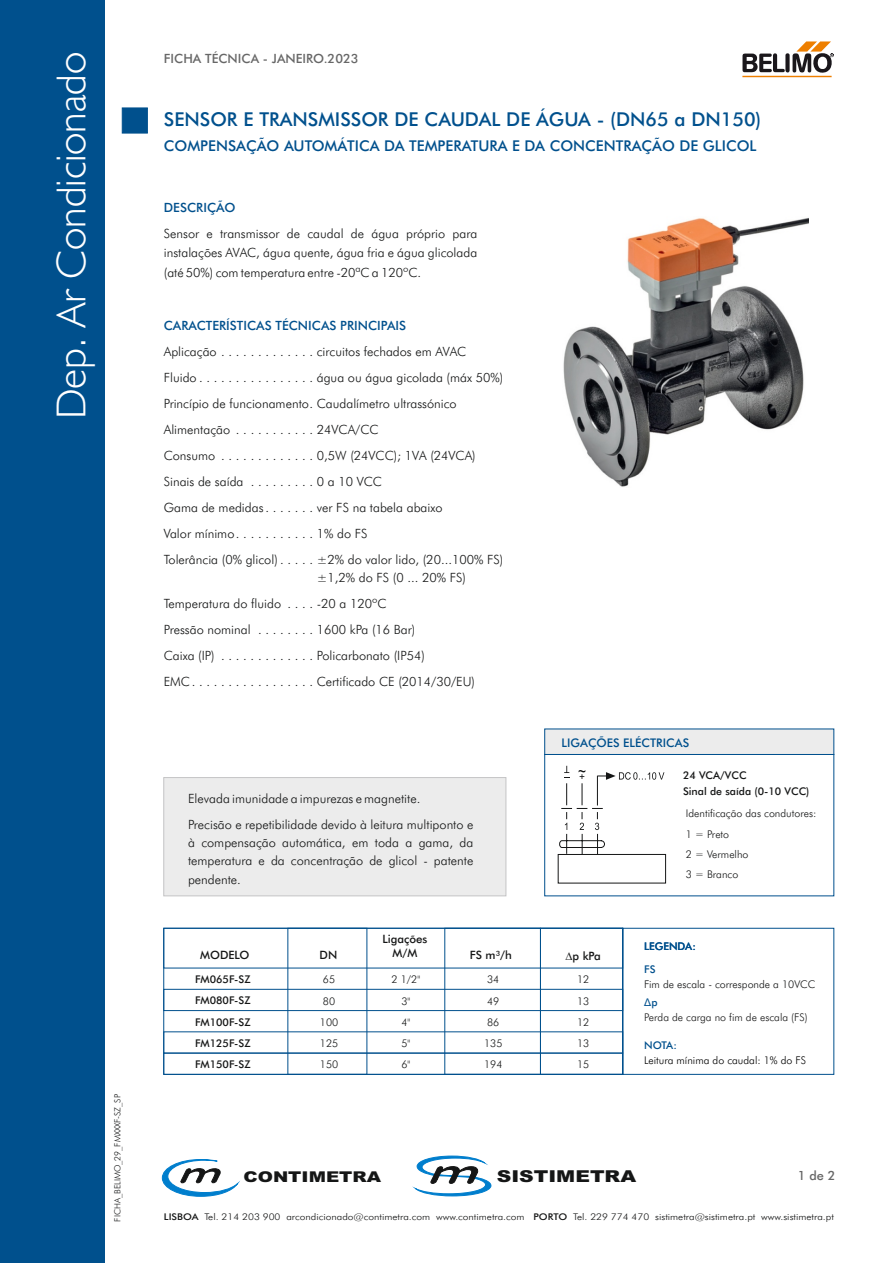
<style>
.page{position:relative;width:893px;height:1263px;background:#fff}
.page>*{position:absolute;margin:0;border:0;box-sizing:border-box;transform-origin:0 0}
.t1{font:300 42px "Humanist 521 BT";color:#fff}
.t2{font:500 19.2px "Futura BT";color:#00508d}
.t3{font:900 16.35px "Arial";color:#151616;scale:1.24 1}
.t4{font:500 14.85px "Futura BT";color:#00508d}
.t5{font:900 14.85px "Arial";color:#151616;scale:1.24 1}
.t6{font:300 12.75px/26px "Futura BT";color:#151616}
.t7{font:500 12.75px "Futura BT";color:#00508d}
.t8{font:500 12.75px "Futura BT";color:#676767}
.t9{font:500 11.85px "Futura BT";color:#00508d}
.t10{font:500 11.55px/13.8px "Futura BT";color:#151616;text-align:center}
.t11{font:300 10.65px/21.3px "Futura BT";color:#151616}
.t12{font:500 10.65px/21.3px "Futura BT";color:#151616}
.t13{font:300 10.65px "Futura BT";color:#1a1a1a}
.t14{font:300 10.65px "Futura BT";color:#000}
.t15{font:500 10.65px "Futura BT";color:#00508d}
.t16{font:10.65px "Arial";color:#00508d}
.t17{font:300 9.3px "Futura BT";color:#151616;scale:1.1 1}
.t18{font:300 8.55px "Futura BT";color:#151616}
.s1{font-family:"Futura BT";font-weight:500}
.s2{font-weight:500}
</style>
<div class="page">
<div style="left:163px;top:777px;width:344px;height:120px;background:#ececec"></div>
<svg style="left:162px;top:1159px;width:77px;height:38px"></svg>
<svg style="left:413px;top:1156px;width:78px;height:40px"></svg>
<div style="left:0;top:0;width:104px;height:1263px;background:#00508d"></div>
<svg style="left:544px;top:728px;width:290px;height:26px;background:#e1e5e7"></svg>
<div style="left:544px;top:754px;width:290px;height:142px;border:1px solid #00508d"></div>
<svg style="left:559px;top:766px;width:105px;height:89px"></svg>
<div style="left:164px;top:1053px;width:459px;height:21px;border:1px solid #00508d"></div>
<div style="left:540px;top:928px;width:83px;height:146px;border:1px solid #00508d"></div>
<div style="left:164px;top:989px;width:459px;height:22px;border:1px solid #00508d"></div>
<div style="left:622px;top:928px;width:212px;height:146px;border:1px solid #00508d"></div>
<hr style="left:742px;top:76px;width:90px;height:1px;background:#ee7f00">
<svg style="left:742px;top:41px;width:92px;height:32px"></svg>
<svg style="left:121px;top:107px;width:27px;height:27px"></svg>
<img style="left:563px;top:217px;width:246px;height:270px">
<h1 class="t1" style="left:53px;top:419px;width:369px;rotate:-90deg">Dep. Ar Condicionado</h1>
<p class="t18" style="left:114px;top:1222px;width:129px;rotate:-90deg">FICHA_BELIMO_29_FMXXXF-SZ_SP</p>
<p class="t8" style="left:164px;top:53px;width:196px">FICHA TÉCNICA - JANEIRO.2023</p>
<h2 class="t2" style="left:164px;top:112px;width:599px">SENSOR E TRANSMISSOR DE CAUDAL DE ÁGUA - (DN65 a DN150)</h2>
<p class="t4" style="left:164px;top:140px;width:594px">COMPENSAÇÃO AUTOMÁTICA DA TEMPERATURA E DA CONCENTRAÇÃO DE GLICOL</p>
<p class="t7" style="left:164px;top:202px;width:73px">DESCRIÇÃO</p>
<p class="t6" style="left:164px;top:224px;width:315px;line-height:20px;text-align:justify">Sensor e transmissor de caudal de água próprio para instalações AVAC, água quente, água fria e água glicolada (até 50%) com temperatura entre -20ªC a 120ºC.</p>
<p class="t7" style="left:164px;top:320px;width:244px">CARACTERÍSTICAS TÉCNICAS PRINCIPAIS</p>
<p class="t6" style="left:164px;top:339px;width:341px">Aplicação . . . . . . . . . . . . . circuitos fechados em AVAC<br>Fluido . . . . . . . . . . . . . . . . água ou água gicolada (máx 50%)<br>Princípio de funcionamento. Caudalímetro ultrassónico Alimentação . . . . . . . . . . . 24VCA/CC<br>Consumo . . . . . . . . . . . . . 0,5W (24VCC); 1VA (24VCA)<br>Sinais de saída . . . . . . . . . 0 a 10 VCC<br>Gama de medidas. . . . . . . ver FS na tabela abaixo<br>Valor mínimo. . . . . . . . . . . 1% do FS<br>Tolerância (0% glicol) . . . . . ±2% do valor lido, (20...100% FS)</p>
<p class="t6" style="left:164px;top:566px;width:313px;text-indent:153px">±1,2% do FS (0 ... 20% FS)<br>Temperatura do fluido . . . . -20 a 120ºC<br>Pressão nominal . . . . . . . . 1600 kPa (16 Bar)<br>Caixa (IP) . . . . . . . . . . . . . Policarbonato (IP54)<br>EMC. . . . . . . . . . . . . . . . . Certificado CE (2014/30/EU)</p>
<p class="t6" style="left:188px;top:786px;width:287px">Elevada imunidade a impurezas e magnetite.<br>Precisão e repetibilidade devido à leitura multiponto e</p>
<p class="t6" style="left:188px;top:834px;width:287px;line-height:18.3px;text-align:justify">à compensação automática, em toda a gama, da temperatura e da concentração de glicol - patente pendente.</p>
<p class="t10" style="left:200px;top:949px;width:51px">MODELO</p>
<p class="t10" style="left:320px;top:949px;width:19px">DN</p>
<p class="t10" style="left:382px;top:933px;width:47px">Ligações<br>M/M</p>
<p class="t10" style="left:470px;top:949px;width:44px">FS m³/h</p>
<p class="t9" style="left:562px;top:738px;width:129px">LIGAÇÕES ELÉCTRICAS</p>
<p class="t12" style="left:683px;top:769px;width:128px;line-height:15px">24 VCA/VCC<br>Sinal de saída (0-10 VCC)</p>
<p class="t11" style="left:686px;top:804px;width:132px;line-height:20.4px">Identificação das condutores:<br>1 = Preto<br>2 = Vermelho<br>3 = Branco</p>
<p class="t10" style="left:572px;top:950px;width:30px">p kPa</p>
<p class="t15" style="left:644px;top:941px;width:53px">LEGENDA:</p>
<p class="t12" style="left:195px;top:969px;width:57px;text-align:justify">FM065F-SZ FM080F-SZ FM100F-SZ FM125F-SZ FM150F-SZ</p>
<p class="t11" style="left:484px;top:970px;width:20px">34<br>49<br>86<br>135<br>194</p>
<p class="t11" style="left:577px;top:970px;width:14px;text-align:justify">12<br>13<br>12<br>13<br>15</p>
<p class="t11" style="left:320px;top:970px;width:20px">65<br>80<br>100<br>125<br>150</p>
<p class="t11" style="left:392px;top:970px;width:30px;text-align:center">2 1/2"<br>3"<br>4"<br>5"<br>6"</p>
<p class="t15" style="left:644px;top:964px;width:13px">FS</p>
<p class="t11" style="left:644px;top:974px;width:173px">Fim de escala - corresponde a 10VCC</p>
<p class="t16" style="left:644px;top:998px;width:15px">Δ<span class="s1">p</span></p>
<p class="t13" style="left:644px;top:1013px;width:165px">Perda de carga no fim de escala (FS)</p>
<p class="t15" style="left:644px;top:1041px;width:34px">NOTA:</p>
<p class="t14" style="left:644px;top:1056px;width:163px">Leitura mínima do caudal: 1% do FS</p>
<p class="t5" style="left:243px;top:1171px;width:113px">CONTIMETRA</p>
<p class="t3" style="left:497px;top:1170px;width:114px">SISTIMETRA</p>
<p class="t8" style="left:798px;top:1170px;width:39px">1 de 2</p>
<p class="t17" style="left:164px;top:1212px;width:611px"><span class="s2">LISBOA</span> Tel. 214 203 900 arcondicionado@contimetra.com www.contimetra.com <span class="s2">PORTO</span> Tel. 229 774 470 sistimetra@sistimetra.pt www.sistimetra.pt</p>
</div>
